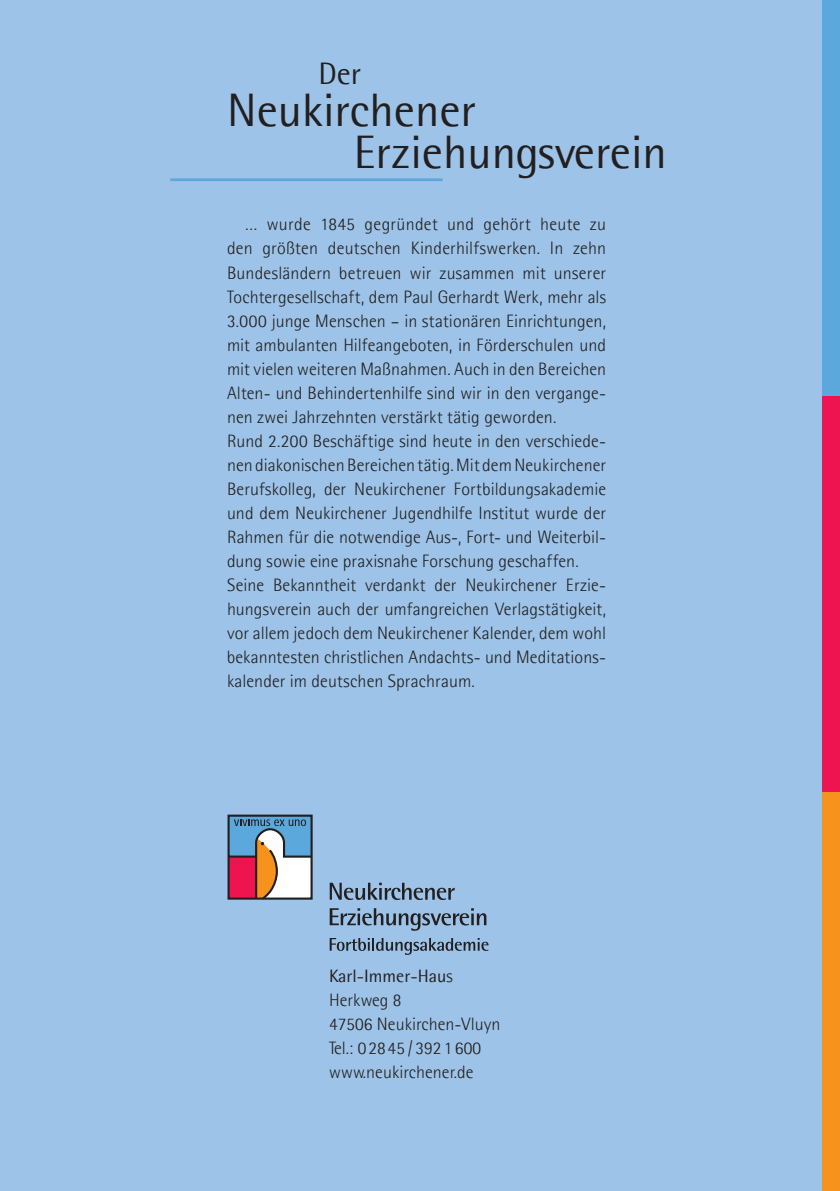
<style>
.page{position:relative;width:840px;height:1191px;background:#fff}
.page>*{position:absolute;margin:0;border:0;box-sizing:border-box;transform-origin:0 0}
.t1{font:47px/42.2px "Agfa Rotis Semisans";color:#231f20}
.t2{font:31.2px "Agfa Rotis Semisans";color:#231f20}
.t3{font:300 18px/24px "Agfa Rotis Semisans";letter-spacing:.005em;color:#231f20}
.s1{font-weight:400}
</style>
<div class="page">
<div style="left:0;top:0;width:839px;height:1191px;background:#9dc4e8"></div>
<hr style="left:170px;top:178px;width:272px;height:3px;background:#5ba8dc">
<div style="left:822px;top:0;width:17px;height:395px;background:#5ba8dc"></div>
<div style="left:822px;top:395px;width:17px;height:397px;background:#ed1450"></div>
<div style="left:822px;top:792px;width:17px;height:399px;background:#f7931d"></div>
<svg style="left:227px;top:814px;width:86px;height:86px;background:#9f8e9a"></svg>
<svg style="left:329px;top:882px;width:125px;height:18px"></svg>
<svg style="left:329px;top:908px;width:157px;height:22px"></svg>
<svg style="left:329px;top:938px;width:159px;height:17px"></svg>
<h2 class="t2" style="left:318px;top:55px;width:44px">Der</h2>
<h1 class="t1" style="left:353px;top:89px;width:314px;text-indent:-127px">Neukirchener<br>Erziehungsverein</h1>
<p class="t3" style="left:227px;top:212px;width:380px;text-indent:18px">… wurde 1845 gegründet und gehört heute zu den größten deutschen Kinderhilfswerken. In zehn Bundesländern betreuen wir zusammen mit unserer Tochtergesellschaft, dem Paul Gerhardt Werk, mehr als 3.000 junge Menschen – in stationären Einrichtungen, mit ambulanten Hilfeangeboten, in Förderschulen und mit vielen weiteren Maßnahmen. Auch in den Bereichen Alten- und Behindertenhilfe sind wir in den vergange&shy;nen zwei Jahrzehnten verstärkt tätig geworden.<br>Rund 2.200 Beschäftige sind heute in den verschiede&shy;nen diakonischen Bereichen tätig. Mit dem Neukirchener Berufskolleg, der Neukirchener Fortbildungsakademie und dem Neukirchener Jugendhilfe Institut wurde der Rahmen für die notwendige Aus-, Fort- und Weiterbil&shy;dung sowie eine praxisnahe Forschung geschaffen.<br>Seine Bekanntheit verdankt der Neukirchener Erzie&shy;hungsverein auch der umfangreichen Verlagstätigkeit, vor allem jedoch dem Neukirchener Kalender, dem wohl bekanntesten christlichen Andachts- und Meditations&shy;kalender im deutschen Sprachraum.</p>
<p class="t3" style="left:329px;top:964px;width:173px"><span class="s1">Karl-Immer-Hau</span>s<br>Herkweg 8<br>47506 Neukirchen-Vluyn<br>Tel.: 02845 / 392 1 600 www.neukirchener.de</p>
</div>
